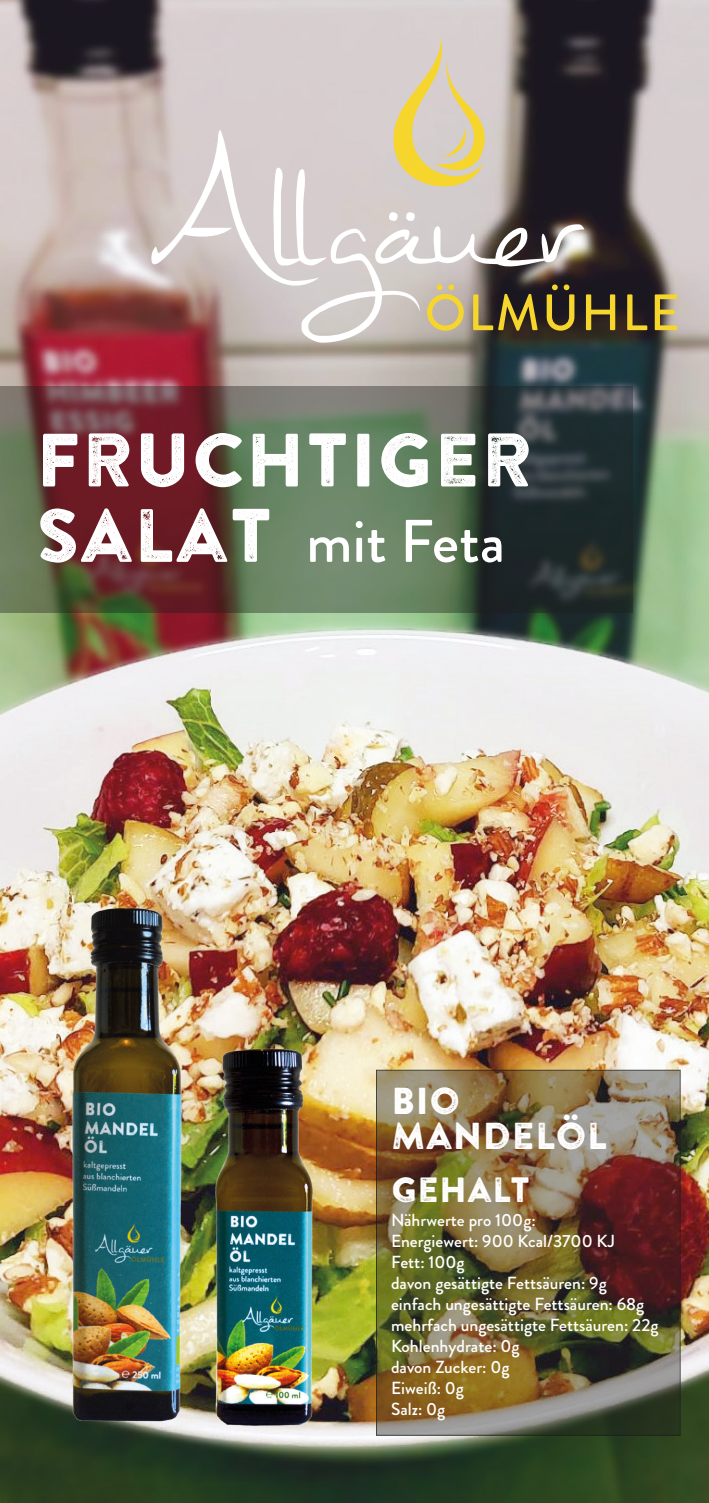
<style>
.page{position:relative;width:709px;height:1503px;background:#fff}
.page>*{position:absolute;margin:0;border:0;box-sizing:border-box;transform-origin:0 0}
.t1{font:75.25px "Brandon Printed One";color:#fff}
.t2{font:500 60px "Brandon Grotesque";color:#fff}
.t3{font:37.5px "Brandon Printed One";color:#fff}
.t4{font:35px "Brandon Printed One";color:#fff}
.t5{font:500 17.5px "Brandon Grotesque";color:#fff}
.s1{font-family:"Brandon Printed One";font-weight:400;font-size:75.25px}
</style>
<div class="page">
<img style="left:0;top:0;width:709px;height:1502px">
<svg style="left:0;top:386px;width:632px;height:226px;background:#575246"></svg>
<img style="left:378px;top:1071px;width:300px;height:362px">
<div style="left:376px;top:1069px;width:304px;height:366px;border:1px solid #1d1d1b"></div>
<svg style="left:151px;top:35px;width:526px;height:308px;background:#a99f99"></svg>
<div style="left:389px;top:212px;width:8px;height:9px;background:#fff;border-radius:50%"></div>
<div style="left:406px;top:212px;width:9px;height:9px;background:#fff;border-radius:50%"></div>
<img style="left:0;top:865px;width:342px;height:598px">
<img style="left:181px;top:1031px;width:164px;height:420px">
<p class="t1" style="left:35px;top:412px;width:499px">FRUCHTIGER</p>
<p class="t2" style="left:35px;top:500px;width:471px"><span class="s1">SALAT</span> mit Feta</p>
<p class="t3" style="left:391px;top:1077px;width:71px">BIO</p>
<p class="t3" style="left:391px;top:1112px;width:218px">MANDELÖL</p>
<p class="t4" style="left:391px;top:1167px;width:141px">GEHALT</p>
<p class="t5" style="left:391px;top:1208px;width:146px">Nährwerte pro 100g:</p>
<p class="t5" style="left:391px;top:1229px;width:226px">Energiewert: 900 Kcal/3700 KJ</p>
<p class="t5" style="left:391px;top:1250px;width:75px">Fett: 100g</p>
<p class="t5" style="left:391px;top:1271px;width:217px">davon gesättigte Fettsäuren: 9g</p>
<p class="t5" style="left:391px;top:1292px;width:255px">einfach ungesättigte Fettsäuren: 68g</p>
<p class="t5" style="left:391px;top:1313px;width:269px">mehrfach ungesättigte Fettsäuren: 22g</p>
<p class="t5" style="left:391px;top:1334px;width:130px">Kohlenhydrate: 0g</p>
<p class="t5" style="left:391px;top:1355px;width:120px">davon Zucker: 0g</p>
<p class="t5" style="left:391px;top:1376px;width:74px">Eiweiß: 0g</p>
<p class="t5" style="left:391px;top:1397px;width:56px">Salz: 0g</p>
</div>
